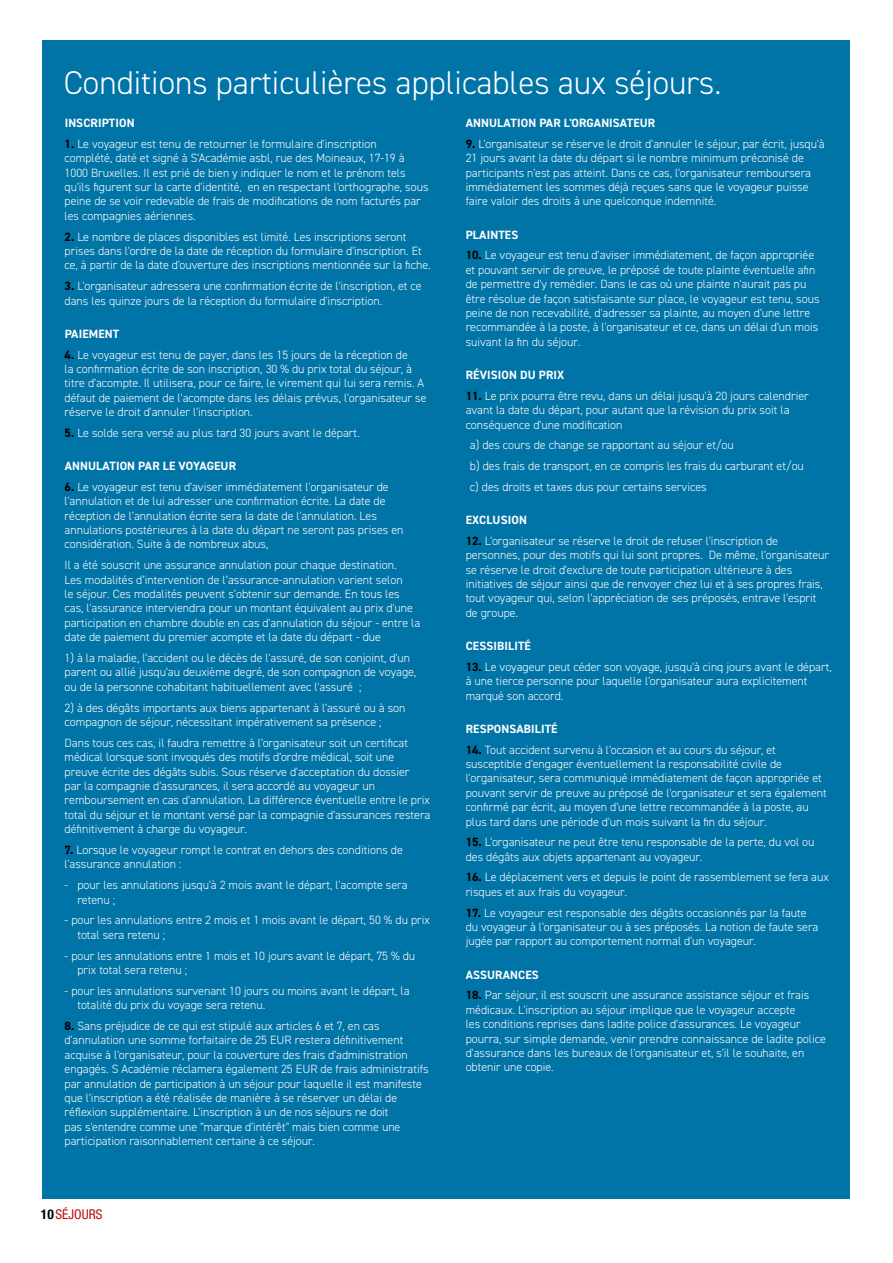
<style>
.page{position:relative;width:893px;height:1263px;background:#fff}
.page>*{position:absolute;margin:0;border:0;box-sizing:border-box;transform-origin:0 0}
.t1{font:300 33px "DIN2014";color:#fff}
.t2{font:condensed 13.5px "Helvetica Neue LT Std";color:#ba0e0c}
.t3{font:300 12px/14.4px "DIN2014";color:#fff}
.t4{font:700 12px "DIN2014";letter-spacing:.01em;color:#fff}
.s1{font-weight:700;color:#000}
</style>
<div class="page">
<div style="left:43px;top:40px;width:807px;height:1159px;background:#0074a6"></div>
<h1 class="t1" style="left:64px;top:62px;width:659px">Conditions particulières applicables aux séjours.</h1>
<p class="t4" style="left:65px;top:115px;width:72px">INSCRIPTION</p>
<p class="t3" style="left:65px;top:136px;width:365px"><span class="s1">1.</span> Le voyageur est tenu de retourner le formulaire d'inscription<br>complété, daté et signé à S'Académie asbl, rue des Moineaux, 17-19 à 1000 Bruxelles. Il est prié de bien y indiquer le nom et le prénom tels qu'ils figurent sur la carte d'identité, en en respectant l'orthographe, sous peine de se voir redevable de frais de modifications de nom facturés par les compagnies aériennes.</p>
<p class="t3" style="left:65px;top:229px;width:368px"><span class="s1">2.</span> Le nombre de places disponibles est limité. Les inscriptions seront prises dans l'ordre de la date de réception du formulaire d'inscription. Et ce, à partir de la date d'ouverture des inscriptions mentionnée sur la fiche.</p>
<p class="t3" style="left:65px;top:279px;width:359px"><span class="s1">3.</span> L'organisateur adressera une confirmation écrite de l'inscription, et ce dans les quinze jours de la réception du formulaire d'inscription.</p>
<p class="t4" style="left:65px;top:326px;width:56px">PAIEMENT</p>
<p class="t3" style="left:65px;top:347px;width:363px"><span class="s1">4.</span> Le voyageur est tenu de payer, dans les 15 jours de la réception de<br>la confirmation écrite de son inscription, 30 % du prix total du séjour, à titre d'acompte. Il utilisera, pour ce faire, le virement qui lui sera remis. A défaut de paiement de l'acompte dans les délais prévus, l'organisateur se réserve le droit d'annuler l'inscription.</p>
<p class="t3" style="left:65px;top:426px;width:297px"><span class="s1">5.</span> Le solde sera versé au plus tard 30 jours avant le départ.</p>
<p class="t4" style="left:65px;top:458px;width:173px">ANNULATION PAR LE VOYAGEUR</p>
<p class="t3" style="left:65px;top:479px;width:340px"><span class="s1">6.</span> Le voyageur est tenu d'aviser immédiatement l'organisateur de l'annulation et de lui adresser une confirmation écrite. La date de réception de l'annulation écrite sera la date de l'annulation. Les annulations postérieures à la date du départ ne seront pas prises en considération. Suite à de nombreux abus,</p>
<p class="t3" style="left:65px;top:558px;width:357px">Il a été souscrit une assurance annulation pour chaque destination.<br>Les modalités d’intervention de l’assurance-annulation varient selon<br>le séjour. Ces modalités peuvent s’obtenir sur demande. En tous les cas, l'assurance interviendra pour un montant équivalent au prix d'une participation en chambre double en cas d'annulation du séjour - entre la date de paiement du premier acompte et la date du départ - due</p>
<p class="t3" style="left:65px;top:651px;width:353px">1) à la maladie, l'accident ou le décès de l'assuré, de son conjoint, d'un parent ou allié jusqu'au deuxième degré, de son compagnon de voyage, ou de la personne cohabitant habituellement avec l'assuré ;</p>
<p class="t3" style="left:65px;top:700px;width:342px">2) à des dégâts importants aux biens appartenant à l'assuré ou à son compagnon de séjour, nécessitant impérativement sa présence ;</p>
<p class="t3" style="left:65px;top:735px;width:367px">Dans tous ces cas, il faudra remettre à l'organisateur soit un certificat médical lorsque sont invoqués des motifs d'ordre médical, soit une preuve écrite des dégâts subis. Sous réserve d'acceptation du dossier<br>par la compagnie d'assurances, il sera accordé au voyageur un remboursement en cas d'annulation. La différence éventuelle entre le prix total du séjour et le montant versé par la compagnie d'assurances restera définitivement à charge du voyageur.</p>
<p class="t3" style="left:65px;top:843px;width:340px"><span class="s1">7.</span> Lorsque le voyageur rompt le contrat en dehors des conditions de l'assurance annulation :</p>
<p class="t3" style="left:77px;top:878px;width:332px;text-indent:-13px">- pour les annulations jusqu'à 2 mois avant le départ, l'acompte sera retenu ;</p>
<p class="t3" style="left:77px;top:913px;width:354px;text-indent:-13px">- pour les annulations entre 2 mois et 1 mois avant le départ, 50 % du prix total sera retenu ;</p>
<p class="t3" style="left:77px;top:948px;width:339px;text-indent:-13px">- pour les annulations entre 1 mois et 10 jours avant le départ, 75 % du prix total sera retenu ;</p>
<p class="t3" style="left:77px;top:983px;width:334px;text-indent:-13px">- pour les annulations survenant 10 jours ou moins avant le départ, la totalité du prix du voyage sera retenu.</p>
<p class="t3" style="left:65px;top:1018px;width:366px"><span class="s1">8.</span> Sans préjudice de ce qui est stipulé aux articles 6 et 7, en cas d'annulation une somme forfaitaire de 25 EUR restera définitivement acquise à l'organisateur, pour la couverture des frais d'administration engagés. S Académie réclamera également 25 EUR de frais administratifs par annulation de participation à un séjour pour laquelle il est manifeste que l'inscription a été réalisée de manière à se réserver un délai de réflexion supplémentaire. L'inscription à un de nos séjours ne doit<br>pas s'entendre comme une "marque d'intérêt" mais bien comme une participation raisonnablement certaine à ce séjour.</p>
<p class="t2" style="left:41px;top:1206px;width:63px"><span class="s1">10</span>SÉJOURS</p>
<p class="t4" style="left:466px;top:115px;width:191px">ANNULATION PAR L'ORGANISATEUR</p>
<p class="t3" style="left:466px;top:137px;width:361px"><span class="s1">9.</span> L'organisateur se réserve le droit d'annuler le séjour, par écrit, jusqu'à 21 jours avant la date du départ si le nombre minimum préconisé de participants n'est pas atteint. Dans ce cas, l'organisateur remboursera immédiatement les sommes déjà reçues sans que le voyageur puisse faire valoir des droits à une quelconque indemnité.</p>
<p class="t4" style="left:466px;top:226px;width:54px">PLAINTES</p>
<p class="t3" style="left:466px;top:248px;width:355px"><span class="s1">10.</span> Le voyageur est tenu d'aviser immédiatement, de façon appropriée et pouvant servir de preuve, le préposé de toute plainte éventuelle afin de permettre d'y remédier. Dans le cas où une plainte n'aurait pas pu être résolue de façon satisfaisante sur place, le voyageur est tenu, sous peine de non recevabilité, d'adresser sa plainte, au moyen d'une lettre recommandée à la poste, à l'organisateur et ce, dans un délai d'un mois suivant la fin du séjour.</p>
<p class="t4" style="left:466px;top:367px;width:100px">RÉVISION DU PRIX</p>
<p class="t3" style="left:466px;top:388px;width:345px"><span class="s1">11.</span> Le prix pourra être revu, dans un délai jusqu'à 20 jours calendrier avant la date du départ, pour autant que la révision du prix soit la conséquence d'une modification</p>
<p class="t3" style="left:470px;top:435px;width:335px;line-height:20.9px">a) des cours de change se rapportant au séjour et/ou<br>b) des frais de transport, en ce compris les frais du carburant et/ou c) des droits et taxes dus pour certains services</p>
<p class="t4" style="left:466px;top:512px;width:63px">EXCLUSION</p>
<p class="t3" style="left:466px;top:533px;width:365px"><span class="s1">12.</span> L'organisateur se réserve le droit de refuser l'inscription de personnes, pour des motifs qui lui sont propres. De même, l'organisateur se réserve le droit d'exclure de toute participation ultérieure à des initiatives de séjour ainsi que de renvoyer chez lui et à ses propres frais, tout voyageur qui, selon l'appréciation de ses préposés, entrave l'esprit de groupe.</p>
<p class="t4" style="left:466px;top:638px;width:67px">CESSIBILITÉ</p>
<p class="t3" style="left:466px;top:659px;width:368px"><span class="s1">13.</span> Le voyageur peut céder son voyage, jusqu'à cinq jours avant le départ, à une tierce personne pour laquelle l'organisateur aura explicitement marqué son accord.</p>
<p class="t4" style="left:466px;top:721px;width:93px">RESPONSABILITÉ</p>
<p class="t3" style="left:466px;top:742px;width:363px"><span class="s1">14.</span> Tout accident survenu à l'occasion et au cours du séjour, et susceptible d'engager éventuellement la responsabilité civile de l'organisateur, sera communiqué immédiatement de façon appropriée et pouvant servir de preuve au préposé de l'organisateur et sera également confirmé par écrit, au moyen d'une lettre recommandée à la poste, au plus tard dans une période d'un mois suivant la fin du séjour.</p>
<p class="t3" style="left:466px;top:835px;width:350px"><span class="s1">15.</span> L'organisateur ne peut être tenu responsable de la perte, du vol ou des dégâts aux objets appartenant au voyageur.</p>
<p class="t3" style="left:466px;top:870px;width:365px"><span class="s1">16.</span> Le déplacement vers et depuis le point de rassemblement se fera aux risques et aux frais du voyageur.</p>
<p class="t3" style="left:466px;top:905px;width:354px"><span class="s1">17.</span> Le voyageur est responsable des dégâts occasionnés par la faute du voyageur à l'organisateur ou à ses préposés. La notion de faute sera jugée par rapport au comportement normal d'un voyageur.</p>
<p class="t4" style="left:466px;top:966px;width:75px">ASSURANCES</p>
<p class="t3" style="left:466px;top:988px;width:362px"><span class="s1">18.</span> Par séjour, il est souscrit une assurance assistance séjour et frais médicaux. L'inscription au séjour implique que le voyageur accepte<br>les conditions reprises dans ladite police d'assurances. Le voyageur pourra, sur simple demande, venir prendre connaissance de ladite police d'assurance dans les bureaux de l'organisateur et, s'il le souhaite, en obtenir une copie.</p>
</div>
